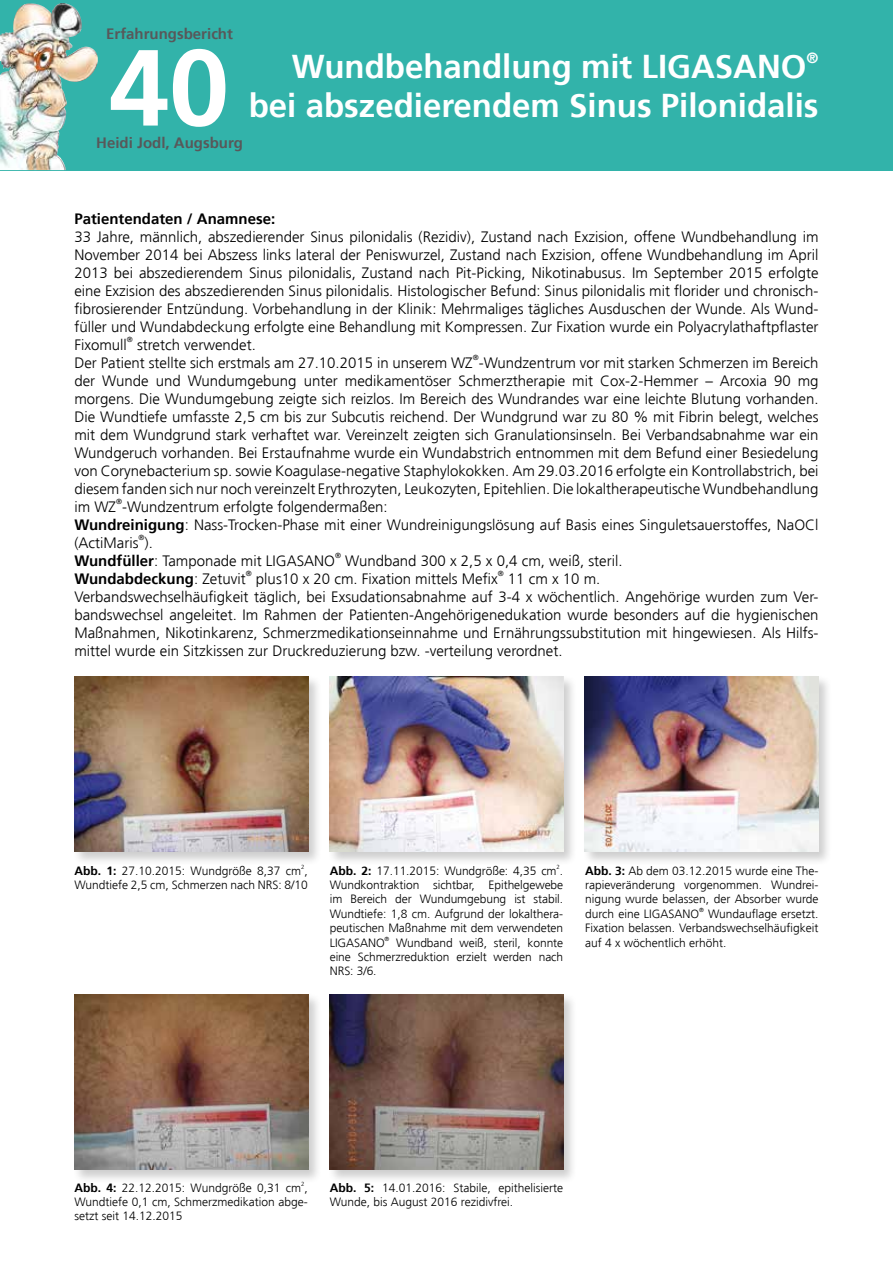
<style>
.page{position:relative;width:893px;height:1263px;background:#fff}
.page>*{position:absolute;margin:0;border:0;box-sizing:border-box;transform-origin:0 0}
.t1{font:700 108px "Frutiger";color:#fff}
.t2{font:700 33px "Frutiger";color:#fff}
.t3{font:300 15px/18px "Frutiger";color:#000}
.t4{font:700 15px "Frutiger";color:#000}
.t5{font:700 15px "Frutiger";color:#58585a}
.t6{font:700 15px "Frutiger";color:#fff}
.t7{font:300 12px/14.4px "Frutiger";color:#000;text-align:justify}
.t8{font:300 7.5px "Frutiger";color:#000}
.t9{font:300 6px "Frutiger";color:#000}
.s1{font-weight:700}
.s2{font-weight:300}
</style>
<div class="page">
<div style="left:0;top:0;width:893px;height:170px;background:#32b3aa"></div>
<img style="left:18px;top:3px;width:45px;height:11px">
<div style="left:72px;top:674px;width:250px;height:192px;background:#000;opacity:.2"></div>
<img style="left:74px;top:676px;width:234px;height:176px">
<div style="left:327px;top:674px;width:250px;height:192px;background:#000;opacity:.2"></div>
<img style="left:330px;top:676px;width:233px;height:176px">
<div style="left:582px;top:674px;width:250px;height:192px;background:#000;opacity:.2"></div>
<img style="left:585px;top:676px;width:234px;height:176px">
<div style="left:72px;top:992px;width:250px;height:192px;background:#000;opacity:.2"></div>
<img style="left:74px;top:994px;width:234px;height:176px">
<div style="left:327px;top:992px;width:250px;height:192px;background:#000;opacity:.2"></div>
<img style="left:330px;top:994px;width:233px;height:176px">
<p class="t5" style="left:106px;top:25px;width:128px">Erfahrungsbericht</p>
<h1 class="t1" style="left:109px;top:25px;width:122px">40</h1>
<p class="t5" style="left:96px;top:134px;width:148px">Heidi Jodl, Augsburg</p>
<h2 class="t2" style="left:292px;top:47px;width:516px">Wundbehandlung mit LIGASANO</h2>
<p class="t6" style="left:807px;top:49px;width:13px">®</p>
<h2 class="t2" style="left:249px;top:86px;width:571px">bei abszedierendem Sinus Pilonidalis</h2>
<p class="t4" style="left:74px;top:210px;width:202px">Patientendaten / Anamnese:</p>
<p class="t3" style="left:74px;top:228px;width:746px;text-align:justify">33 Jahre, männlich, abszedierender Sinus pilonidalis (Rezidiv), Zustand nach Exzision, offene Wundbehandlung im November 2014 bei Abszess links lateral der Peniswurzel, Zustand nach Exzision, offene Wundbehandlung im April 2013 bei abszedierendem Sinus pilonidalis, Zustand nach Pit-Picking, Nikotinabusus. Im September 2015 erfolgte eine Exzision des abszedierenden Sinus pilonidalis. Histologischer Befund: Sinus pilonidalis mit florider und chronisch&shy;fibrosierender Entzündung. Vorbehandlung in der Klinik: Mehrmaliges tägliches Ausduschen der Wunde. Als Wund&shy;füller und Wundabdeckung erfolgte eine Behandlung mit Kompressen. Zur Fixation wurde ein Polyacrylathaftpflaster Fixomull</p>
<p class="t8" style="left:127px;top:336px;width:7px">®</p>
<p class="t3" style="left:74px;top:336px;width:746px;text-indent:63px">stretch verwendet.<br>Der Patient stellte sich erstmals am 27.10.2015 in unserem WZ -Wundzentrum vor mit starken Schmerzen im Bereich</p>
<p class="t8" style="left:473px;top:354px;width:7px">®</p>
<p class="t3" style="left:74px;top:372px;width:746px;text-align:justify">der Wunde und Wundumgebung unter medikamentöser Schmerztherapie mit Cox-2-Hemmer – Arcoxia 90 mg morgens. Die Wundumgebung zeigte sich reizlos. Im Bereich des Wundrandes war eine leichte Blutung vorhanden.<br>Die Wundtiefe umfasste 2,5 cm bis zur Subcutis reichend. Der Wundgrund war zu 80 % mit Fibrin belegt, welches mit dem Wundgrund stark verhaftet war. Vereinzelt zeigten sich Granulationsinseln. Bei Verbandsabnahme war ein Wundgeruch vorhanden. Bei Erstaufnahme wurde ein Wundabstrich entnommen mit dem Befund einer Besiedelung von Corynebacterium sp. sowie Koagulase-negative Staphylokokken. Am 29.03.2016 erfolgte ein Kontrollabstrich, bei diesem fanden sich nur noch vereinzelt Erythrozyten, Leukozyten, Epitehlien. Die lokaltherapeutische Wundbehandlung im WZ -Wundzentrum erfolgte folgendermaßen:</p>
<p class="t8" style="left:116px;top:498px;width:7px">®</p>
<p class="t3" style="left:74px;top:516px;width:746px"><span class="s1">Wundreinigung</span>: Nass-Trocken-Phase mit einer Wundreinigungslösung auf Basis eines Singuletsauerstoffes, NaOCl (ActiMaris ).</p>
<p class="t8" style="left:139px;top:534px;width:7px">®</p>
<p class="t3" style="left:74px;top:552px;width:262px"><span class="s1">Wundfüller</span>: Tamponade mit LIGASANO</p>
<p class="t8" style="left:335px;top:552px;width:7px">®</p>
<p class="t3" style="left:345px;top:552px;width:279px">Wundband 300 x 2,5 x 0,4 cm, weiß, steril.</p>
<p class="t4" style="left:74px;top:570px;width:173px">Wundabdeckung<span class="s2">: Zetuvit</span></p>
<p class="t8" style="left:246px;top:570px;width:7px">®</p>
<p class="t3" style="left:256px;top:570px;width:243px">plus10 x 20 cm. Fixation mittels Mefix</p>
<p class="t8" style="left:498px;top:570px;width:7px">®</p>
<p class="t3" style="left:74px;top:570px;width:746px;text-indent:433px">11 cm x 10 m.<br>Verbandswechselhäufigkeit täglich, bei Exsudationsabnahme auf 3-4 x wöchentlich. Angehörige wurden zum Ver&shy;bandswechsel angeleitet. Im Rahmen der Patienten-Angehörigenedukation wurde besonders auf die hygienischen Maßnahmen, Nikotinkarenz, Schmerzmedikationseinnahme und Ernährungssubstitution mit hingewiesen. Als Hilfs&shy;mittel wurde ein Sitzkissen zur Druckreduzierung bzw. -verteilung verordnet.</p>
<p class="t9" style="left:301px;top:863px;width:5px">2</p>
<p class="t7" style="left:74px;top:878px;width:235px">Wundtiefe 2,5 cm, Schmerzen nach NRS: 8/10</p>
<p class="t7" style="left:74px;top:863px;width:235px"><span class="s1">Abb. 1:</span> 27.10.2015: Wundgröße 8,37 cm ,</p>
<p class="t9" style="left:557px;top:863px;width:5px">2</p>
<p class="t7" style="left:330px;top:878px;width:235px">Wundkontraktion sichtbar, Epithelgewebe im Bereich der Wundumgebung ist stabil.<br>Wundtiefe: 1,8 cm. Aufgrund der lokalthera&shy;peutischen Maßnahme mit dem verwendeten LIGASANO</p>
<p class="t7" style="left:330px;top:863px;width:235px"><span class="s1">Abb. 2:</span> 17.11.2015: Wundgröße: 4,35 cm .</p>
<p class="t9" style="left:385px;top:935px;width:6px">®</p>
<p class="t7" style="left:330px;top:935px;width:235px;text-indent:66px">Wundband weiß, steril, konnte eine Schmerzreduktion erzielt werden nach NRS: 3/6.</p>
<p class="t7" style="left:585px;top:863px;width:235px"><span class="s1">Abb. 3:</span> Ab dem 03.12.2015 wurde eine The&shy;rapieveränderung vorgenommen. Wundrei&shy;nigung wurde belassen, der Absorber wurde durch eine LIGASANO</p>
<p class="t9" style="left:699px;top:906px;width:6px">®</p>
<p class="t7" style="left:585px;top:906px;width:235px;text-indent:123px">Wundauflage ersetzt.<br>Fixation belassen. Verbandswechselhäufigkeit auf 4 x wöchentlich erhöht.</p>
<p class="t9" style="left:301px;top:1180px;width:5px">2</p>
<p class="t7" style="left:74px;top:1195px;width:235px">Wundtiefe 0,1 cm, Schmerzmedikation abge&shy;setzt seit 14.12.2015</p>
<p class="t7" style="left:74px;top:1180px;width:235px"><span class="s1">Abb. 4:</span> 22.12.2015: Wundgröße 0,31 cm ,</p>
<p class="t7" style="left:330px;top:1180px;width:235px"><span class="s1">Abb. 5:</span> 14.01.2016: Stabile, epithelisierte<br>Wunde, bis August 2016 rezidivfrei.</p>
</div>
